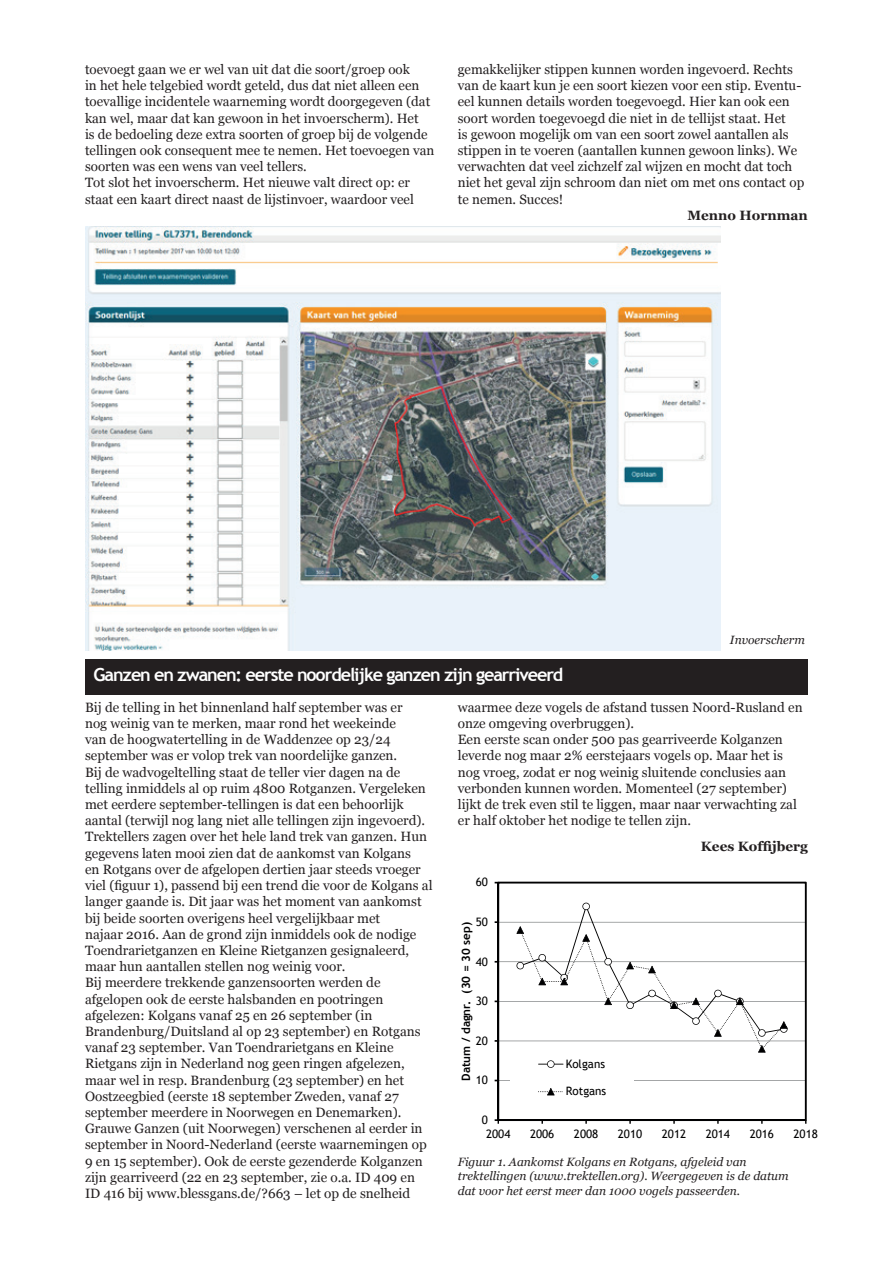
<style>
.page{position:relative;width:893px;height:1263px;background:#fff}
.page>*{position:absolute;margin:0;border:0;box-sizing:border-box;transform-origin:0 0}
.t1{font:700 18px "Trebuchet MS";letter-spacing:-.06em;color:#fff}
.t2{font:13.5px/16.2px "Georgia";color:#231f20}
.t3{font:700 13.5px "Georgia";color:#231f20}
.t4{font:italic 12px/14.4px "Georgia";color:#231f20}
.t5{font:11.55px "Trebuchet MS";color:#000001}
.t6{font:700 11.55px "Trebuchet MS";color:#000001}
</style>
<div class="page">
<div style="left:85px;top:659px;width:723px;height:35px;background:#231f20"></div>
<svg style="left:498px;top:882px;width:309px;height:239px"></svg>
<hr style="left:497px;top:883px;width:2px;height:237px;background:#000001">
<hr style="left:498px;top:1119px;width:308px;height:2px;background:#000001">
<svg style="left:516px;top:903px;width:272px;height:149px"></svg>
<div style="left:510px;top:1050px;width:123px;height:55px;background:#fff"></div>
<svg style="left:538px;top:1060px;width:25px;height:8px"></svg>
<svg style="left:538px;top:1088px;width:25px;height:7px"></svg>
<img style="left:85px;top:227px;width:636px;height:424px">
<p class="t2" style="left:85px;top:62px;width:351px">toevoegt gaan we er wel van uit dat die soort/groep ook<br>in het hele telgebied wordt geteld, dus dat niet alleen een toevallige incidentele waarneming wordt doorgegeven (dat kan wel, maar dat kan gewoon in het invoerscherm). Het<br>is de bedoeling deze extra soorten of groep bij de volgende tellingen ook consequent mee te nemen. Het toevoegen van soorten was een wens van veel tellers.<br>Tot slot het invoerscherm. Het nieuwe valt direct op: er staat een kaart direct naast de lijstinvoer, waardoor veel</p>
<p class="t2" style="left:458px;top:62px;width:348px">gemakkelijker stippen kunnen worden ingevoerd. Rechts van de kaart kun je een soort kiezen voor een stip. Eventu&shy;eel kunnen details worden toegevoegd. Hier kan ook een soort worden toegevoegd die niet in de tellijst staat. Het<br>is gewoon mogelijk om van een soort zowel aantallen als stippen in te voeren (aantallen kunnen gewoon links). We verwachten dat veel zichzelf zal wijzen en mocht dat toch niet het geval zijn schroom dan niet om met ons contact op te nemen. Succes!</p>
<p class="t3" style="left:687px;top:206px;width:122px">Menno Hornman</p>
<p class="t4" style="left:730px;top:633px;width:76px">Invoerscherm</p>
<h1 class="t1" style="left:94px;top:663px;width:471px">Ganzen en zwanen: eerste noordelijke ganzen zijn gearriveerd</h1>
<p class="t2" style="left:85px;top:699px;width:349px">Bij de telling in het binnenland half september was er<br>nog weinig van te merken, maar rond het weekeinde<br>van de hoogwatertelling in de Waddenzee op 23/24 september was er volop trek van noordelijke ganzen.<br>Bij de wadvogeltelling staat de teller vier dagen na de telling inmiddels al op ruim 4800 Rotganzen. Vergeleken met eerdere september-tellingen is dat een behoorlijk aantal (terwijl nog lang niet alle tellingen zijn ingevoerd).<br>Trektellers zagen over het hele land trek van ganzen. Hun gegevens laten mooi zien dat de aankomst van Kolgans<br>en Rotgans over de afgelopen dertien jaar steeds vroeger viel (figuur 1), passend bij een trend die voor de Kolgans al langer gaande is. Dit jaar was het moment van aankomst bij beide soorten overigens heel vergelijkbaar met<br>najaar 2016. Aan de grond zijn inmiddels ook de nodige Toendrarietganzen en Kleine Rietganzen gesignaleerd, maar hun aantallen stellen nog weinig voor.<br>Bij meerdere trekkende ganzensoorten werden de afgelopen ook de eerste halsbanden en pootringen afgelezen: Kolgans vanaf 25 en 26 september (in Brandenburg/Duitsland al op 23 september) en Rotgans vanaf 23 september. Van Toendrarietgans en Kleine Rietgans zijn in Nederland nog geen ringen afgelezen, maar wel in resp. Brandenburg (23 september) en het Oostzeegbied (eerste 18 september Zweden, vanaf 27 september meerdere in Noorwegen en Denemarken).<br>Grauwe Ganzen (uit Noorwegen) verschenen al eerder in september in Noord-Nederland (eerste waarnemingen op 9 en 15 september). Ook de eerste gezenderde Kolganzen zijn gearriveerd (22 en 23 september, zie o.a. ID 409 en ID 416 bij www.blessgans.de/?663 – let op de snelheid</p>
<p class="t2" style="left:458px;top:699px;width:346px">waarmee deze vogels de afstand tussen Noord-Rusland en onze omgeving overbruggen).<br>Een eerste scan onder 500 pas gearriveerde Kolganzen leverde nog maar 2% eerstejaars vogels op. Maar het is nog vroeg, zodat er nog weinig sluitende conclusies aan verbonden kunnen worden. Momenteel (27 september) lijkt de trek even stil te liggen, maar naar verwachting zal er half oktober het nodige te tellen zijn.</p>
<p class="t3" style="left:701px;top:837px;width:109px">Kees Koffijberg</p>
<p class="t5" style="left:476px;top:875px;width:14px">60</p>
<p class="t5" style="left:476px;top:915px;width:14px">50</p>
<p class="t6" style="left:459px;top:1081px;width:160px;rotate:-90deg">Datum / dagnr. (30 = 30 sep)</p>
<p class="t5" style="left:476px;top:955px;width:14px">40</p>
<p class="t5" style="left:476px;top:994px;width:14px">30</p>
<p class="t5" style="left:476px;top:1034px;width:14px">20</p>
<p class="t5" style="left:566px;top:1057px;width:41px">Kolgans</p>
<p class="t5" style="left:566px;top:1084px;width:42px">Rotgans</p>
<p class="t5" style="left:476px;top:1073px;width:14px">10</p>
<p class="t5" style="left:482px;top:1113px;width:8px">0</p>
<p class="t5" style="left:486px;top:1127px;width:26px">2004</p>
<p class="t5" style="left:530px;top:1127px;width:26px">2006</p>
<p class="t5" style="left:574px;top:1127px;width:26px">2008</p>
<p class="t5" style="left:618px;top:1127px;width:26px">2010</p>
<p class="t5" style="left:662px;top:1127px;width:26px">2012</p>
<p class="t5" style="left:706px;top:1127px;width:26px">2014</p>
<p class="t5" style="left:750px;top:1127px;width:26px">2016</p>
<p class="t5" style="left:794px;top:1127px;width:26px">2018</p>
<p class="t4" style="left:458px;top:1154px;width:332px">Figuur 1. Aankomst Kolgans en Rotgans, afgeleid van trektellingen (www.trektellen.org). Weergegeven is de datum dat voor het eerst meer dan 1000 vogels passeerden.</p>
</div>
